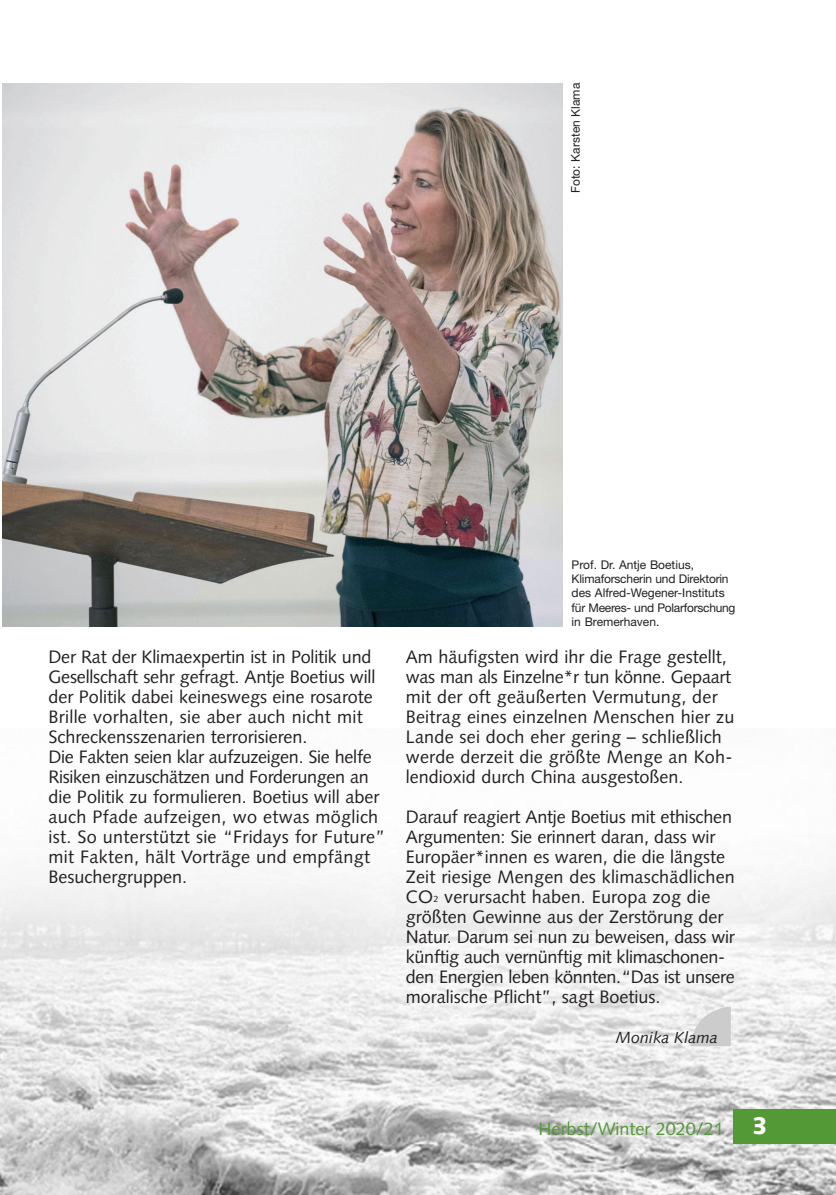
<style>
.page{position:relative;width:836px;height:1195px;background:#fff}
.page>*{position:absolute;margin:0;border:0;box-sizing:border-box;transform-origin:0 0}
.t1{font:900 24px "Syntax";color:#fff}
.t2{font:18px/20px "Syntax";color:#231f20}
.t3{font:18px "Syntax";color:#539a36}
.t4{font:italic 16px "Syntax";color:#231f20}
.t5{font:12px/14.4px "Helvetica Neue";color:#231f20}
.s1{font-size:9px}
</style>
<div class="page">
<img style="left:0;top:868px;width:835px;height:327px">
<div style="left:732px;top:1109px;width:103px;height:34px;background:#539a36"></div>
<img style="left:691px;top:1006px;width:39px;height:40px">
<img style="left:2px;top:83px;width:560px;height:543px">
<p class="t5" style="left:569px;top:193px;width:112px;rotate:-90deg">Foto: Karsten Klama</p>
<p class="t5" style="left:571px;top:558px;width:165px">Prof. Dr. Antje Boetius,<br>Klimaforscherin und Direktorin des Alfred-Wegener-Instituts für Meeres- und Polarforschung in Bremerhaven.</p>
<p class="t2" style="left:48px;top:648px;width:338px">Der Rat der Klimaexpertin ist in Politik und Gesellschaft sehr gefragt. Antje Boetius will der Politik dabei keineswegs eine rosarote Brille vorhalten, sie aber auch nicht mit Schreckensszenarien terrorisieren.<br>Die Fakten seien klar aufzuzeigen. Sie helfe Risiken einzuschätzen und Forderungen an die Politik zu formulieren. Boetius will aber auch Pfade aufzeigen, wo etwas möglich ist. So unterstützt sie “Fridays for Future” mit Fakten, hält Vorträge und empfängt Besuchergruppen.</p>
<p class="t2" style="left:406px;top:648px;width:330px">Am häufigsten wird ihr die Frage gestellt, was man als Einzelne*r tun könne. Gepaart mit der oft geäußerten Vermutung, der Beitrag eines einzelnen Menschen hier zu Lande sei doch eher gering – schließlich werde derzeit die größte Menge an Koh&shy;lendioxid durch China ausgestoßen.</p>
<p class="t2" style="left:406px;top:808px;width:330px">Darauf reagiert Antje Boetius mit ethischen Argumenten: Sie erinnert daran, dass wir Europäer*innen es waren, die die längste Zeit riesige Mengen des klimaschädlichen CO<span class="s1">2</span> verursacht haben. Europa zog die größten Gewinne aus der Zerstörung der Natur. Darum sei nun zu beweisen, dass wir künftig auch vernünftig mit klimaschonen&shy;den Energien leben könnten.“Das ist unsere moralische Pflicht”, sagt Boetius.</p>
<p class="t4" style="left:616px;top:1031px;width:103px">Monika Klama</p>
<p class="t3" style="left:538px;top:1121px;width:187px">Herbst/Winter 2020/21</p>
<h1 class="t1" style="left:752px;top:1116px;width:17px">3</h1>
</div>
